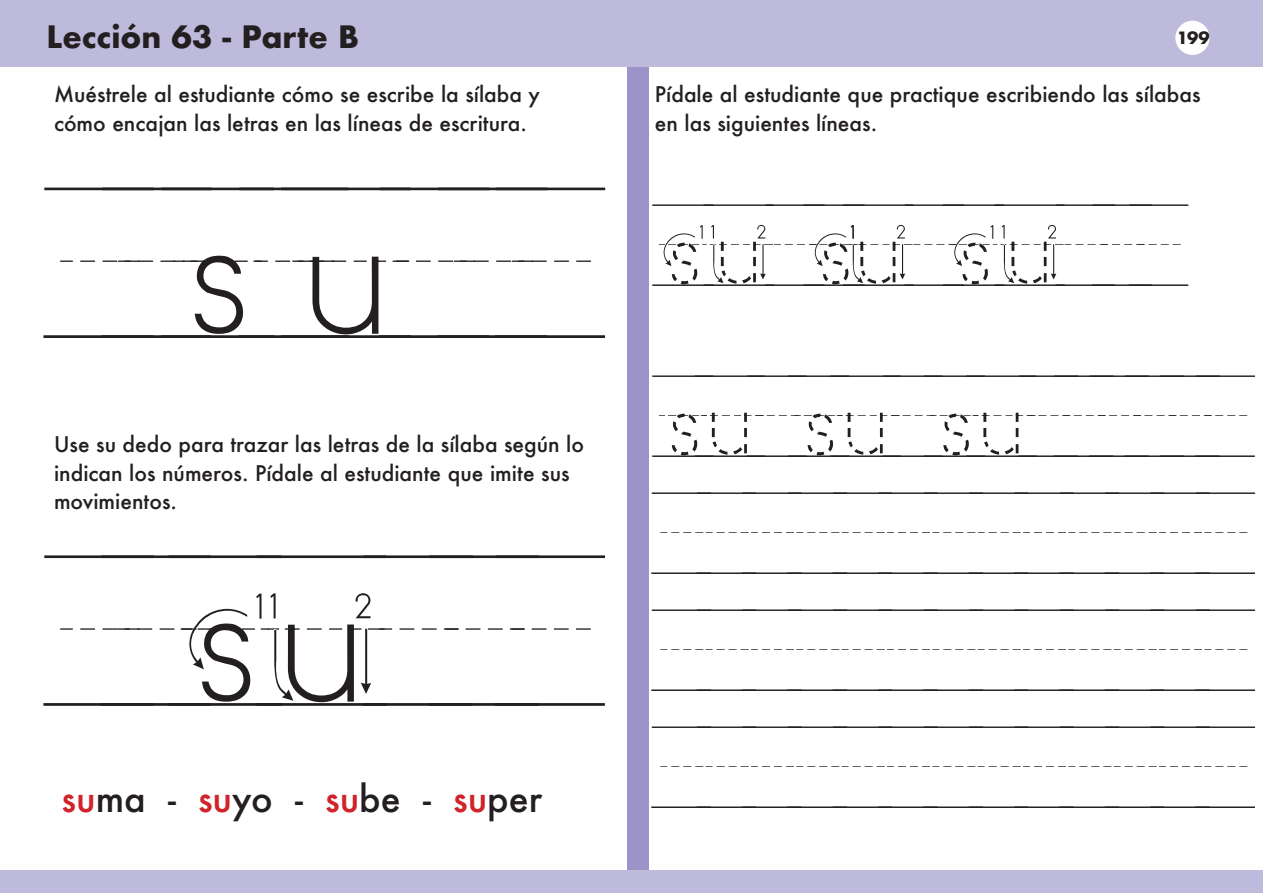
<style>
.page{position:relative;width:1263px;height:893px;background:#fff}
.page>*{position:absolute;margin:0;border:0;box-sizing:border-box;transform-origin:0 0}
.t1{font:180px "Abc Print Arrow";color:#231f20}
.t2{font:97.5px "Abc Print Dotted Lined";color:#231f20}
.t3{font:97.5px "Abc Print Arrow Dotted";color:#231f20}
.t4{font:500 36px "Futura";color:#231f20}
.t5{font:700 30px "Futura";color:#231f20}
.t6{font:500 21px/28.5px "Futura";color:#231f20}
.t7{font:700 16.5px "Futura";color:#231f20}
.s1{font-family:"Abc Print Lined"}
.s2{color:#d1232a}
</style>
<div class="page">
<div style="left:627px;top:0;width:21px;height:893px;background:#9a94c8"></div>
<div style="left:0;top:0;width:1263px;height:66px;background:#bdbadb"></div>
<div style="left:0;top:871px;width:1263px;height:22px;background:#bdbadb"></div>
<div style="left:1175px;top:21px;width:34px;height:34px;background:#fff;border-radius:50%"></div>
<p class="t5" style="left:47px;top:15px;width:314px">Lección 63 - Parte B</p>
<p class="t6" style="left:54px;top:80px;width:487px">Muéstrele al estudiante cómo se escribe la sílaba y</p>
<p class="t6" style="left:54px;top:109px;width:474px">cómo encajan las letras en las líneas de escritura.</p>
<p class="t1" style="left:54px;top:158px;width:544px">//<span class="s1">s/u</span>///</p>
<p class="t6" style="left:54px;top:430px;width:532px">Use su dedo para trazar las letras de la sílaba según lo indican los números. Pídale al estudiante que imite sus movimientos.</p>
<p class="t1" style="left:54px;top:525px;width:544px">//su///</p>
<p class="t4" style="left:61px;top:774px;width:482px"><span class="s2">su</span>ma - <span class="s2">su</span>yo - <span class="s2">su</span>be - <span class="s2">su</span>per</p>
<p class="t7" style="left:1177px;top:26px;width:34px">199</p>
<p class="t6" style="left:655px;top:80px;width:547px">Pídale al estudiante que practique escribiendo las sílabas en las siguientes líneas.</p>
<p class="t3" style="left:657px;top:188px;width:528px">SU/SU/SU///</p>
<p class="t2" style="left:657px;top:359px;width:595px">SU/SU/SU//////</p>
<p class="t2" style="left:657px;top:476px;width:595px">/////////////</p>
<p class="t2" style="left:657px;top:593px;width:595px">/////////////</p>
<p class="t2" style="left:657px;top:710px;width:595px">/////////////</p>
</div>
